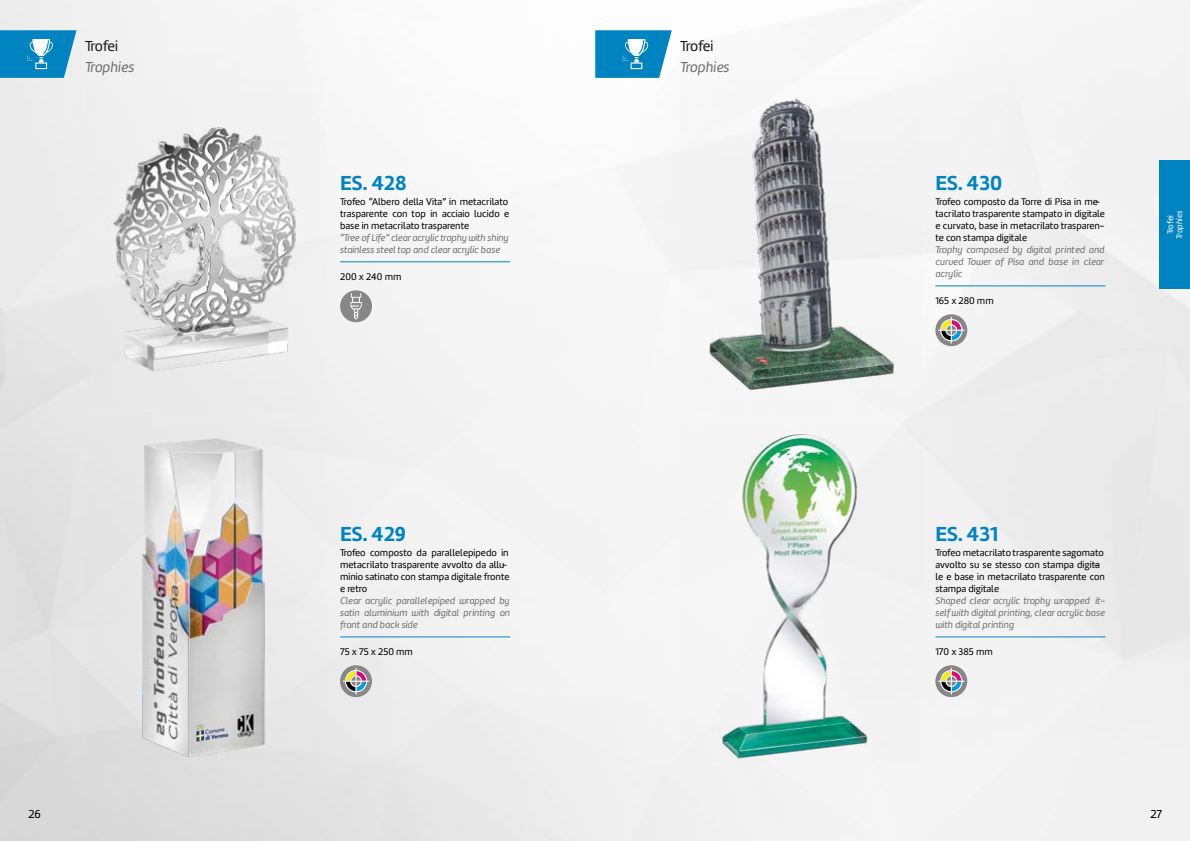
<style>
.page{position:relative;width:1190px;height:841px;background:#fff}
.page>*{position:absolute;margin:0;border:0;box-sizing:border-box;transform-origin:0 0}
.t1{font:21px "Marine UP Bold";color:#0084c1}
.t2{font:15px "Marine Regular Oblicua";color:#706f6f}
.t3{font:15px "Marine UP Regular";letter-spacing:-.04em;color:#1b1b1a}
.t4{font:12px "Marine UP Regular";color:#000}
.t5{font:10px/12px "Marine UP Regular";color:#000}
.t6{font:10px/12px "Marine Regular Oblicua";color:#706f6f;text-align:justify}
.t7{font:8.5px "Marine Regular Oblicua";letter-spacing:.01em;color:#fff}
.t8{font:8.5px "Marine UP Regular";letter-spacing:-.015em;color:#fff}
</style>
<div class="page">
<img style="left:0;top:0;width:1190px;height:841px">
<img style="left:85px;top:430px;width:241px;height:332px">
<img style="left:85px;top:81px;width:241px;height:328px">
<img style="left:680px;top:430px;width:241px;height:332px">
<img style="left:680px;top:78px;width:241px;height:332px">
<svg style="left:595px;top:30px;width:77px;height:48px;background:#2d99cb"></svg>
<svg style="left:0;top:30px;width:77px;height:48px;background:#2b98ca"></svg>
<div style="left:1159px;top:160px;width:31px;height:128px;background:#0084c1"></div>
<hr style="left:340px;top:261px;width:63px;height:1px;background:#0084c1">
<hr style="left:403px;top:261px;width:107px;height:1px;background:#0084c1">
<hr style="left:935px;top:285px;width:63px;height:1px;background:#0084c1">
<hr style="left:998px;top:285px;width:108px;height:1px;background:#0084c1">
<hr style="left:340px;top:636px;width:77px;height:1px;background:#0084c1">
<hr style="left:417px;top:636px;width:93px;height:1px;background:#0084c1">
<hr style="left:935px;top:636px;width:77px;height:1px;background:#0084c1">
<hr style="left:1012px;top:636px;width:93px;height:1px;background:#0084c1">
<svg style="left:340px;top:665px;width:32px;height:32px"></svg>
<svg style="left:343px;top:668px;width:26px;height:26px"></svg>
<svg style="left:935px;top:665px;width:32px;height:32px"></svg>
<svg style="left:938px;top:668px;width:27px;height:26px"></svg>
<div style="left:340px;top:290px;width:32px;height:32px;background:#878787;border-radius:50%"></div>
<svg style="left:350px;top:293px;width:12px;height:27px"></svg>
<svg style="left:935px;top:314px;width:32px;height:32px"></svg>
<svg style="left:938px;top:317px;width:27px;height:26px"></svg>
<h2 class="t3" style="left:85px;top:36px;width:35px">Trofei</h2>
<h2 class="t2" style="left:85px;top:57px;width:51px">Trophies</h2>
<h1 class="t1" style="left:340px;top:169px;width:68px">ES. 428</h1>
<p class="t5" style="left:340px;top:195px;width:171px;text-align:justify">Trofeo “Albero della Vita” in metacrilato trasparente con top in acciaio lucido e base in metacrilato trasparente</p>
<p class="t6" style="left:340px;top:231px;width:170px">“Tree of Life” clear acrylic trophy with shiny stainless steel top and clear acrylic base</p>
<p class="t5" style="left:340px;top:270px;width:63px">200 x 240 mm</p>
<h2 class="t3" style="left:680px;top:36px;width:35px">Trofei</h2>
<h2 class="t2" style="left:680px;top:57px;width:51px">Trophies</h2>
<h1 class="t1" style="left:935px;top:169px;width:68px">ES. 430</h1>
<p class="t5" style="left:935px;top:195px;width:171px">Trofeo composto da Torre di Pisa in me&shy;tacrilato trasparente stampato in digitale e curvato, base in metacrilato trasparen&shy;te con stampa digitale</p>
<p class="t6" style="left:935px;top:243px;width:171px">Trophy composed by digital printed and curved Tower of Pisa and base in clear acrylic</p>
<p class="t5" style="left:935px;top:294px;width:60px">165 x 280 mm</p>
<p class="t8" style="left:1165px;top:234px;width:21px;rotate:-90deg">Trofei</p>
<p class="t7" style="left:1174px;top:239px;width:30px;rotate:-90deg">Trophies</p>
<h1 class="t1" style="left:340px;top:521px;width:68px">ES. 429</h1>
<p class="t5" style="left:340px;top:547px;width:171px">Trofeo composto da parallelepipedo in metacrilato trasparente avvolto da allu&shy;minio satinato con stampa digitale fronte e retro</p>
<p class="t6" style="left:340px;top:595px;width:172px">Clear acrylic parallelepiped wrapped by satin aluminium with digital printing on front and back side</p>
<h1 class="t1" style="left:935px;top:520px;width:64px">ES. 431</h1>
<p class="t5" style="left:935px;top:547px;width:171px">Trofeo metacrilato trasparente sagomato avvolto su se stesso con stampa digita&shy;le e base in metacrilato trasparente con stampa digitale</p>
<p class="t6" style="left:935px;top:595px;width:172px">Shaped clear acrylic trophy wrapped it&shy;selfwith digital printing, clear acrylic base with digital printing</p>
<p class="t5" style="left:340px;top:645px;width:74px">75 x 75 x 250 mm</p>
<p class="t5" style="left:935px;top:645px;width:59px">170 x 385 mm</p>
<p class="t4" style="left:28px;top:807px;width:14px">26</p>
<p class="t4" style="left:1150px;top:807px;width:13px">27</p>
</div>
